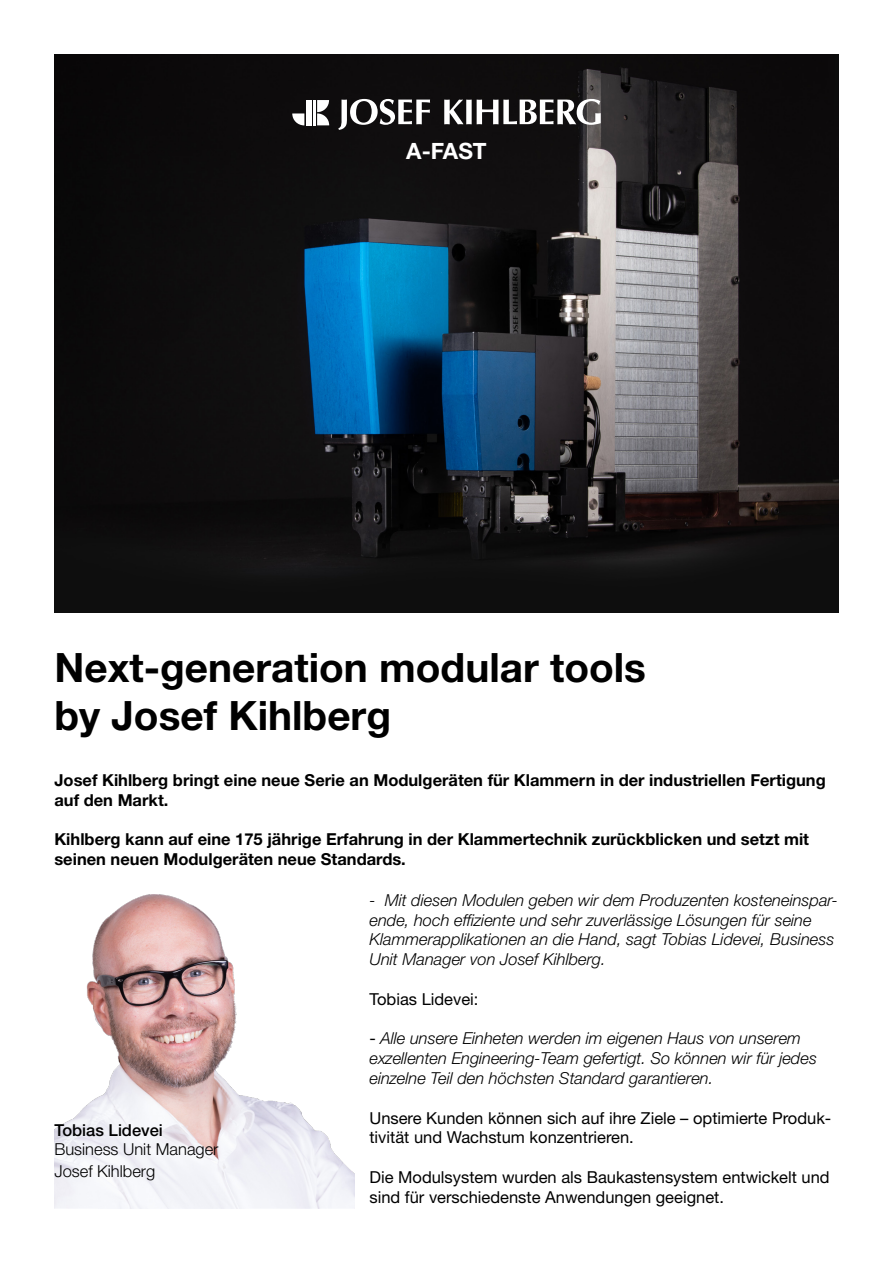
<style>
.page{position:relative;width:893px;height:1263px;background:#fff}
.page>*{position:absolute;margin:0;border:0;box-sizing:border-box;transform-origin:0 0}
.t1{font:700 40.5px/48.6px "Helvetica Neue LT Std";color:#000}
.t2{font:700 22.5px "Helvetica Neue LT Std";color:#fff}
.t3{font:italic 300 16.5px/19.8px "Helvetica Neue LT Std";color:#000}
.t4{font:700 16.5px/19.8px "Helvetica Neue LT Std";color:#000}
.t5{font:16.5px/19.8px "Helvetica Neue LT Std";color:#000}
.t6{font:300 16.5px/21.6px "Helvetica Neue LT Std";color:#000}
.t7{font:500 16.5px "Helvetica Neue LT Std";color:#000}
.s1{font-weight:400;font-style:normal}
</style>
<div class="page">
<img style="left:54px;top:54px;width:785px;height:558px">
<svg style="left:317px;top:100px;width:12px;height:25px"></svg>
<hr style="left:313px;top:100px;width:2px;height:25px;background:#fff">
<hr style="left:310px;top:100px;width:2px;height:25px;background:#fff">
<hr style="left:306px;top:100px;width:2px;height:25px;background:#fff">
<svg style="left:292px;top:113px;width:12px;height:12px"></svg>
<svg style="left:338px;top:99px;width:92px;height:31px"></svg>
<svg style="left:444px;top:99px;width:157px;height:26px"></svg>
<img style="left:54px;top:894px;width:300px;height:315px">
<h2 class="t2" style="left:406px;top:137px;width:82px">A-FAST</h2>
<h1 class="t1" style="left:54px;top:642px;width:593px">Next-generation modular tools by Josef Kihlberg</h1>
<p class="t4" style="left:54px;top:770px;width:773px">Josef Kihlberg bringt eine neue Serie an Modulgeräten für Klammern in der industriellen Fertigung auf den Markt.</p>
<p class="t4" style="left:54px;top:829px;width:756px">Kihlberg kann auf eine 175 jährige Erfahrung in der Klammertechnik zurückblicken und setzt mit seinen neuen Modulgeräten neue Standards.</p>
<p class="t3" style="left:369px;top:890px;width:470px">- Mit diesen Modulen geben wir dem Produzenten kosteneinspar&shy;ende, hoch effiziente und sehr zuverlässige Lösungen für seine Klammerapplikationen an die Hand, sagt Tobias Lidevei, Business Unit Manager von Josef Kihlberg.</p>
<p class="t5" style="left:369px;top:989px;width:111px">Tobias Lidevei:</p>
<p class="t3" style="left:369px;top:1028px;width:449px"><span class="s1">-</span> Alle unsere Einheten werden im eigenen Haus von unserem exzellenten Engineering-Team gefertigt. So können wir für jedes einzelne Teil den höchsten Standard garantieren.</p>
<p class="t5" style="left:369px;top:1108px;width:463px">Unsere Kunden können sich auf ihre Ziele – optimierte Produk&shy;tivität und Wachstum konzentrieren.</p>
<p class="t5" style="left:369px;top:1167px;width:462px">Die Modulsystem wurden als Baukastensystem entwickelt und sind für verschiedenste Anwendungen geeignet.</p>
<p class="t7" style="left:54px;top:1120px;width:110px">Tobias Lidevei</p>
<p class="t6" style="left:54px;top:1138px;width:166px">Business Unit Manager<br>Josef Kihlberg</p>
</div>
